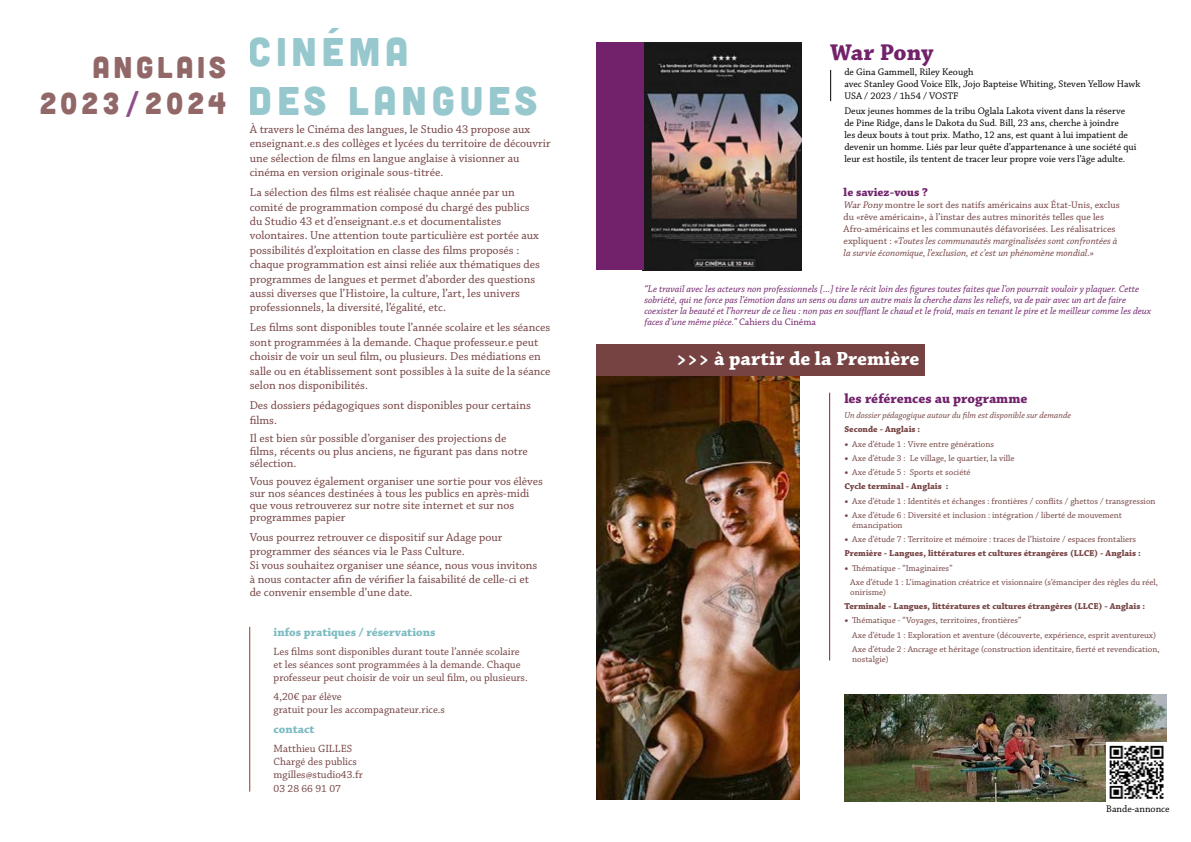
<style>
.page{position:relative;width:1191px;height:842px;background:#fff}
.page>*{position:absolute;margin:0;border:0;box-sizing:border-box;transform-origin:0 0}
.t1{font:40px/48px "Cubano";letter-spacing:.12em;color:#7cbbc2}
.t2{font:30px/36px "Cubano";letter-spacing:.12em;color:#764242;text-align:right}
.t3{font:700 24px "Chaparral Pro";letter-spacing:-.005em;color:#71226b}
.t4{font:700 20px "Chaparral Pro";color:#fff}
.t5{font:700 14px "Chaparral Pro";color:#71226b}
.t6{font:12px/14.4px "Chaparral Pro";color:#764242}
.t7{font:700 12px "Chaparral Pro";color:#7cbbc2}
.t8{font:700 12px "Chaparral Pro";color:#71226b}
.t9{font:11px/13.2px "Chaparral Pro";color:#764242}
.t10{font:10px/12px "Chaparral Pro";color:#000}
.t11{font:italic 10px/11px "Chaparral Pro";color:#71226b}
.t12{font:10px/12px "Chaparral Pro";color:#764242}
.t13{font:9px/14.3px "Chaparral Pro";color:#764242}
.t14{font:700 9px "Chaparral Pro";color:#764242}
.t15{font:italic 9px "Chaparral Pro";color:#764242}
.s1{color:#71226b}
.s2{font-style:italic}
.s3{font-style:normal}
.s4{font-size:13px}
.s5{font-weight:700}
</style>
<div class="page">
<hr style="left:249px;top:627px;width:1px;height:165px;background:#8e3c1b">
<img style="left:596px;top:376px;width:203px;height:423px">
<div style="left:596px;top:344px;width:329px;height:32px;background:#764242"></div>
<img style="left:643px;top:43px;width:158px;height:227px">
<div style="left:596px;top:43px;width:47px;height:227px;background:#71226b"></div>
<hr style="left:830px;top:70px;width:1px;height:31px;background:#000">
<hr style="left:829px;top:393px;width:1px;height:267px;background:#71226b">
<img style="left:844px;top:695px;width:322px;height:106px">
<img style="left:1106px;top:742px;width:60px;height:59px">
<h2 class="t2" style="left:39px;top:48px;width:188px">ANGLAIS<br>2023<span class="s1">/</span>2024</h2>
<h1 class="t1" style="left:249px;top:27px;width:290px">CINÉMA<br>DES LANGUES</h1>
<p class="t6" style="left:250px;top:122px;width:302px">À travers le Cinéma des langues, le Studio 43 propose aux enseignant.e.s des collèges et lycées du territoire de découvrir une sélection de films en langue anglaise à visionner au cinéma en version originale sous-titrée.</p>
<p class="t6" style="left:250px;top:186px;width:292px">La sélection des films est réalisée chaque année par un comité de programmation composé du chargé des publics du Studio 43 et d’enseignant.e.s et documentalistes volontaires. Une attention toute particulière est portée aux possibilités d’exploitation en classe des films proposés : chaque programmation est ainsi reliée aux thématiques des programmes de langues et permet d’aborder des questions aussi diverses que l’Histoire, la culture, l’art, les univers professionnels, la diversité, l’égalité, etc.</p>
<p class="t6" style="left:250px;top:321px;width:302px">Les films sont disponibles toute l’année scolaire et les séances sont programmées à la demande. Chaque professeur.e peut choisir de voir un seul film, ou plusieurs. Des médiations en salle ou en établissement sont possibles à la suite de la séance selon nos disponibilités.</p>
<p class="t6" style="left:250px;top:399px;width:283px">Des dossiers pédagogiques sont disponibles pour certains films.</p>
<p class="t6" style="left:250px;top:432px;width:279px;line-height:12.7px">Il est bien sûr possible d’organiser des projections de films, récents ou plus anciens, ne figurant pas dans notre sélection.</p>
<p class="t6" style="left:250px;top:476px;width:295px;line-height:12px">Vous pouvez également organiser une sortie pour vos élèves sur nos séances destinées à tous les publics en après-midi que vous retrouverez sur notre site internet et sur nos programmes papier</p>
<p class="t6" style="left:250px;top:531px;width:289px;line-height:13.9px">Vous pourrez retrouver ce dispositif sur Adage pour programmer des séances via le Pass Culture.<br>Si vous souhaitez organiser une séance, nous vous invitons à nous contacter afin de vérifier la faisabilité de celle-ci et de convenir ensemble d’une date.</p>
<p class="t7" style="left:274px;top:625px;width:163px">infos pratiques / réservations</p>
<p class="t9" style="left:274px;top:645px;width:255px">Les films sont disponibles durant toute l’année scolaire et les séances sont programmées à la demande. Chaque professeur peut choisir de voir un seul film, ou plusieurs.</p>
<p class="t9" style="left:274px;top:690px;width:173px">4,20€ par élève<br>gratuit pour les accompagnateur.rice.s</p>
<p class="t7" style="left:274px;top:722px;width:42px">contact</p>
<p class="t9" style="left:274px;top:742px;width:91px">Matthieu GILLES<br>Chargé des publics mgilles@studio43.fr<br>03 28 66 91 07</p>
<h3 class="t3" style="left:830px;top:39px;width:105px">War Pony</h3>
<p class="t10" style="left:844px;top:66px;width:297px">de Gina Gammell, Riley Keough<br>avec Stanley Good Voice Elk, Jojo Bapteise Whiting, Steven Yellow Hawk<br>USA / 2023 / 1h54 / VOSTF</p>
<p class="t10" style="left:844px;top:105px;width:293px">Deux jeunes hommes de la tribu Oglala Lakota vivent dans la réserve de Pine Ridge, dans le Dakota du Sud. Bill, 23 ans, cherche à joindre<br>les deux bouts à tout prix. Matho, 12 ans, est quant à lui impatient de devenir un homme. Liés par leur quête d’appartenance à une société qui leur est hostile, ils tentent de tracer leur propre voie vers l’âge adulte.</p>
<p class="t8" style="left:843px;top:185px;width:86px">le saviez-vous ?</p>
<p class="t12" style="left:843px;top:199px;width:278px"><span class="s2">WarPony</span> montre le sort des natifs américains aux État-Unis, exclus du «rêve américain», à l’instar des autres minorités telles que les Afro-américains et les communautés défavorisées. Les réalisatrices expliquent : <span class="s2">«Toutes les communautés marginalisées sont confrontées à la survie économique, l’exclusion, et c’est un phénomène mondial.»</span></p>
<p class="t11" style="left:644px;top:283px;width:508px">“Le travail avec les acteurs non professionnels [...] tire le récit loin des figures toutes faites que l’on pourrait vouloir y plaquer. Cette sobriété, qui ne force pas l’émotion dans un sens ou dans un autre mais la cherche dans les reliefs, va de pair avec un art de faire coexister la beauté et l’horreur de ce lieu : non pas en soufflant le chaud et le froid, mais en tenant le pire et le meilleur comme les deux faces d’une même pièce.” <span class="s3">Cahiers du Cinéma</span></p>
<h3 class="t4" style="left:676px;top:347px;width:245px">&gt;&gt;&gt; à partir de la Première</h3>
<p class="t5" style="left:844px;top:390px;width:185px">les références au programme</p>
<p class="t15" style="left:844px;top:410px;width:228px">Un dossier pédagogique autour du film est disponible sur demande</p>
<p class="t14" style="left:844px;top:424px;width:77px">Seconde - Anglais :</p>
<p class="t13" style="left:844px;top:437px;width:151px"><span class="s4">•</span> Axe d’étude 1 : Vivre entre générations</p>
<p class="t13" style="left:844px;top:451px;width:171px"><span class="s4">•</span> Axe d’étude 3 : Le village, le quartier, la ville</p>
<p class="t13" style="left:844px;top:465px;width:128px"><span class="s4">•</span> Axe d’étude 5 : Sports et société<br><span class="s5">Cycle terminal - Anglais :</span></p>
<p class="t13" style="left:844px;top:494px;width:313px"><span class="s4">•</span> Axe d’étude 1 : Identités et échanges : frontières / conflits / ghettos / transgression</p>
<p class="t13" style="left:852px;top:510px;width:271px;line-height:10px;text-indent:-8px"><span class="s4">•</span> Axe d’étude 6 : Diversité et inclusion : intégration / liberté de mouvement émancipation</p>
<p class="t13" style="left:844px;top:532px;width:298px"><span class="s4">•</span> Axe d’étude 7 : Territoire et mémoire : traces de l’histoire / espaces frontaliers<br><span class="s5">Première - Langues, littératures et cultures étrangères (LLCE) - Anglais :</span></p>
<p class="t13" style="left:850px;top:561px;width:309px;text-indent:-6px"><span class="s4">•</span> Thématique - “Imaginaires”<br>Axe d’étude 1 : L’imagination créatrice et visionnaire (s’émanciper des règles du réel,</p>
<p class="t13" style="left:850px;top:585px;width:37px">onirisme)</p>
<p class="t14" style="left:844px;top:601px;width:302px">Terminale - Langues, littératures et cultures étrangères (LLCE) - Anglais :</p>
<p class="t13" style="left:852px;top:614px;width:309px;text-indent:-8px"><span class="s4">•</span> Thématique - “Voyages, territoires, frontières”<br>Axe d’étude 1 : Exploration et aventure (découverte, expérience, esprit aventureux)<br>Axe d’étude 2 : Ancrage et héritage (construction identitaire, fierté et revendication,</p>
<p class="t13" style="left:852px;top:652px;width:38px">nostalgie)</p>
<p class="t10" style="left:1106px;top:803px;width:65px">Bande-annonce</p>
</div>
